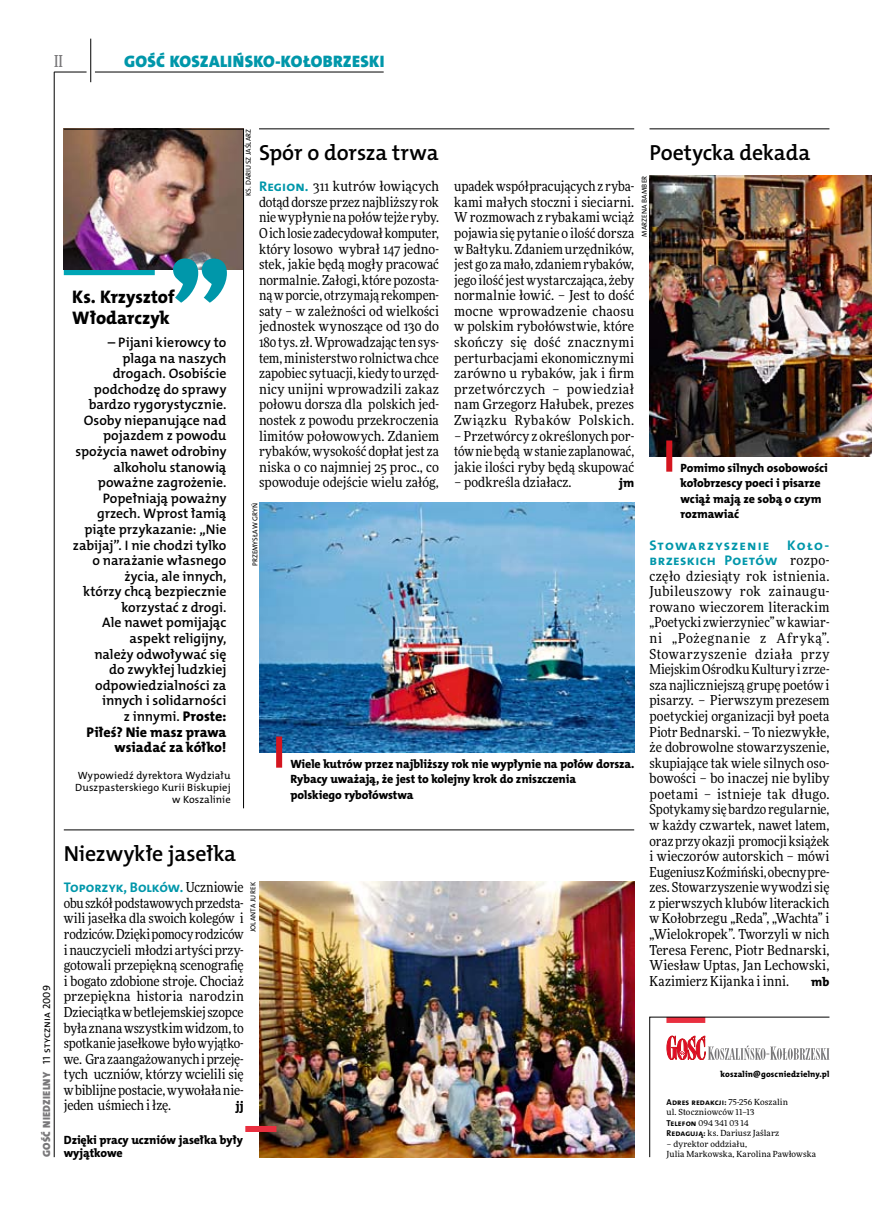
<style>
.page{position:relative;width:872px;height:1221px;background:#fff}
.page>*{position:absolute;margin:0;border:0;box-sizing:border-box;transform-origin:0 0}
.t1{font:21.9px "The Mix HP6 Se Bld";letter-spacing:-.01em;color:#000}
.t2{font:18.3px/21.6px "The Mix HP8 Ex Bld";color:#000}
.t3{font:16.65px "The Mix HP9 Blk";letter-spacing:.02em;color:#0097aa}
.t4{font:500 16.5px "Freeday Narrow";color:#787779;scale:.9 1}
.t5{font:14.1px/15.6px "The Mix HP8 Ex Bld";letter-spacing:.015em;color:#000;text-align:right}
.t6{font:13.95px/15.6px "The Mix HP7 Bld";letter-spacing:.03em;color:#0097aa;text-align:right}
.t7{font:13.95px "The Mix HP7 Bld";color:#0097aa}
.t8{font:13.95px "The Mix HP7 Bld";letter-spacing:.08em;color:#0097aa}
.t9{font:13.8px/15.6px "Freeday Narrow News";letter-spacing:.005em;color:#000;text-align:justify}
.t10{font:13.8px/15.6px "The Mix HP6 Se Bld";letter-spacing:-.005em;color:#000;text-align:right}
.t11{font:12.45px "The Mix HP8 Ex Bld";color:#000}
.t12{font:12px/15.6px "The Mix HP8 Ex Bld";letter-spacing:-.005em;color:#000}
.t13{font:10.5px/12.1px "The Mix HP5 Plain";letter-spacing:.025em;color:#000;text-align:right}
.t14{font:10.5px "The Mix HP9 Blk";letter-spacing:.025em;color:#787779}
.t15{font:8.55px "The Mix HP7 Bld";letter-spacing:.005em;color:#000}
.t16{font:8.55px "The Mix HP8 Ex Bld";letter-spacing:.03em;color:#000}
.t17{font:8.4px/10.5px "Freeday News";letter-spacing:.01em;color:#000}
.t18{font:7.2px "The Mix HP5 Plain";letter-spacing:.01em;color:#000}
.s1{font-family:"The Mix HP5 Plain";color:#000}
.s2{font-family:"The Mix HP7 Bld";font-size:13.95px;color:#0097aa}
.s3{font-family:"The Mix HP8 Ex Bld";font-size:14.1px}
.s4{font-family:"Freeday Narrow News";font-size:13.8px;color:#000}
.s5{font-family:"Freeday News";font-size:8.4px}
.s6{font-family:"The Mix HP7 Bld";font-size:8.55px}
</style>
<div class="page">
<hr style="left:54px;top:72px;width:1px;height:1085px;background:#000">
<hr style="left:90px;top:39px;width:1px;height:43px;background:#000">
<hr style="left:54px;top:72px;width:33px;height:1px;background:#000">
<hr style="left:95px;top:72px;width:289px;height:1px;background:#000">
<svg style="left:63px;top:129px;width:181px;height:679px"></svg>
<svg style="left:649px;top:1016px;width:181px;height:141px"></svg>
<hr style="left:259px;top:129px;width:375px;height:1px;background:#000">
<img style="left:259px;top:503px;width:375px;height:249px">
<div style="left:276px;top:736px;width:6px;height:31px;background:#d4151f"></div>
<hr style="left:64px;top:829px;width:570px;height:1px;background:#000">
<img style="left:259px;top:881px;width:375px;height:275px">
<hr style="left:649px;top:129px;width:180px;height:1px;background:#000">
<img style="left:649px;top:176px;width:223px;height:280px">
<div style="left:666px;top:440px;width:6px;height:31px;background:#d4151f"></div>
<div style="left:245px;top:1125px;width:31px;height:6px;background:#e92f3f"></div>
<p class="t4" style="left:54px;top:50px;width:11px">II</p>
<p class="t3" style="left:124px;top:50px;width:262px">GOŚĆ KOSZALIŃSKO-KOŁOBRZESKI</p>
<p class="t14" style="left:40px;top:1156px;width:173px;rotate:-90deg">GOŚĆ NIEDZIELNY <span class="s1">11 stycznia 2009</span></p>
<p class="t18" style="left:244px;top:196px;width:69px;rotate:-90deg">ks. dariusz jaślarz</p>
<h1 class="t1" style="left:259px;top:139px;width:181px">Spór o dorsza trwa</h1>
<p class="t9" style="left:259px;top:178px;width:181px"><span class="s2">Region.</span> 311 kutrów łowiących dotąd dorsze przez najbliższy rok nie wypłynie na połów tejże ryby.<br>O ich losie zadecydował komputer, który losowo wybrał 147 jedno&shy;stek, jakie będą mogły pracować normalnie. Załogi, które pozosta&shy;ną w porcie, otrzymają rekompen&shy;saty – w zależności od wielkości jednostek wynoszące od 130 do 180 tys. zł. Wprowadzając ten sys&shy;tem, ministerstwo rolnictwa chce zapobiec sytuacji, kiedy to urzęd&shy;nicy unijni wprowadzili zakaz połowu dorsza dla polskich jed&shy;nostek z powodu przekroczenia limitów połowowych. Zdaniem rybaków, wysokość dopłat jest za niska o co najmniej 25 proc., co spowoduje odejście wielu załóg,</p>
<p class="t9" style="left:454px;top:178px;width:181px">upadek współpracujących z ryba&shy;kami małych stoczni i sieciarni.<br>W rozmowach z rybakami wciąż pojawia się pytanie o ilość dorsza w Bałtyku. Zdaniem urzędników, jest go za mało, zdaniem rybaków, jego ilość jest wystarczająca, żeby normalnie łowić. – Jest to dość mocne wprowadzenie chaosu w polskim rybołówstwie, które skończy się dość znacznymi perturbacjami ekonomicznymi zarówno u rybaków, jak i firm przetwórczych – powiedział nam Grzegorz Hałubek, prezes Związku Rybaków Polskich.</p>
<h1 class="t1" style="left:649px;top:139px;width:162px">Poetycka dekada</h1>
<p class="t18" style="left:640px;top:237px;width:63px;rotate:-90deg">Marzena Bamber</p>
<h2 class="t2" style="left:72px;top:286px;width:104px">Ks. Krzysztof<br>Włodarczyk</h2>
<p class="t10" style="left:73px;top:334px;width:155px">– Pijani kierowcy to plaga na naszych drogach. Osobiście podchodzę do sprawy bardzo rygorystycznie.<br>Osoby niepanujące nad pojazdem z powodu spożycia nawet odrobiny alkoholu stanowią poważne zagrożenie.<br>Popełniają poważny grzech. Wprost łamią piąte przykazanie: „Nie zabijaj”. I nie chodzi tylko o narażanie własnego życia, ale innych,<br>którzy chcą bezpiecznie korzystać z drogi.<br>Ale nawet pomijając aspekt religijny,<br>należy odwoływać się<br>do zwykłej ludzkiej odpowiedzialności za innych i solidarności<br>z innymi. <span class="s3">Proste:</span></p>
<p class="t5" style="left:87px;top:724px;width:141px">Piłeś? Nie masz prawa wsiadać za kółko!</p>
<p class="t13" style="left:75px;top:769px;width:158px">Wypowiedź dyrektora Wydziału<br>Duszpasterskiego Kurii Biskupiej w Koszalinie</p>
<p class="t9" style="left:454px;top:427px;width:181px">– Przetwórcy z określonych por&shy;tów nie będą w stanie zaplanować, jakie ilości ryby będą skupować</p>
<p class="t9" style="left:454px;top:474px;width:119px">– podkreśla działacz.</p>
<p class="t11" style="left:619px;top:475px;width:16px">jm</p>
<p class="t12" style="left:680px;top:460px;width:149px">Pomimo silnych osobowości kołobrzescy poeci i pisarze wciąż mają ze sobą o czym rozmawiać</p>
<p class="t18" style="left:250px;top:566px;width:65px;rotate:-90deg">Przemysław Gryń</p>
<p class="t8" style="left:649px;top:536px;width:121px">Stowarzyszenie</p>
<p class="t6" style="left:649px;top:537px;width:181px">Koło-<br>brzeskich Poetów <span class="s4">rozpo-</span></p>
<p class="t9" style="left:649px;top:568px;width:181px">częło dziesiąty rok istnienia.<br>Jubileuszowy rok zainaugu&shy;rowano wieczorem literackim „Poetycki zwierzyniec” w kawiar&shy;ni „Pożegnanie z Afryką”.<br>Stowarzyszenie działa przy Miejskim Ośrodku Kultury i zrze&shy;sza najliczniejszą grupę poetów i pisarzy. – Pierwszym prezesem poetyckiej organizacji był poeta Piotr Bednarski. – To niezwykłe, że dobrowolne stowarzyszenie, skupiające tak wiele silnych oso&shy;bowości – bo inaczej nie byliby poetami – istnieje tak długo.<br>Spotykamy się bardzo regularnie, w każdy czwartek, nawet latem, oraz przy okazji promocji książek i wieczorów autorskich – mówi Eugeniusz Koźmiński, obecny pre&shy;zes. Stowarzyszenie wywodzi się z pierwszych klubów literackich w Kołobrzegu „Reda”, „Wachta” i „Wielokropek”. Tworzyli w nich Teresa Ferenc, Piotr Bednarski, Wiesław Uptas, Jan Lechowski, Kazimierz Kijanka i inni.</p>
<p class="t12" style="left:290px;top:755px;width:345px">Wiele kutrów przez najbliższy rok nie wypłynie na połów dorsza.<br>Rybacy uważają, że jest to kolejny krok do zniszczenia<br>polskiego rybołówstwa</p>
<h1 class="t1" style="left:64px;top:839px;width:174px">Niezwykłe jasełka</h1>
<p class="t7" style="left:64px;top:878px;width:181px">Toporzyk, Bolków. <span class="s4">Uczniowie</span></p>
<p class="t9" style="left:64px;top:895px;width:181px">obu szkół podstawowych przedsta&shy;wili jasełka dla swoich kolegów i rodziców. Dzięki pomocy rodziców i nauczycieli młodzi artyści przy&shy;gotowali przepiękną scenografię i bogato zdobione stroje. Chociaż przepiękna historia narodzin Dzieciątka w betlejemskiej szopce była znana wszystkim widzom, to spotkanie jasełkowe było wyjątko&shy;we. Gra zaangażowanych i przeję&shy;tych uczniów, którzy wcielili się w biblijne postacie, wywołała nie&shy;jeden uśmiech i łzę.</p>
<p class="t18" style="left:248px;top:932px;width:51px;rotate:-90deg">Jolanta Jurek</p>
<p class="t11" style="left:811px;top:973px;width:20px">mb</p>
<p class="t16" style="left:720px;top:1068px;width:111px">koszalin@goscniedzielny.pl</p>
<p class="t15" style="left:666px;top:1096px;width:123px">Adres redakcji: <span class="s5">75-256 Koszalin</span></p>
<p class="t17" style="left:666px;top:1106px;width:114px">ul. Stoczniowców 11–13<br><span class="s6">Telefon</span> 094 341 03 14<br><span class="s6">Redagują:</span> ks. Dariusz Jaślarz</p>
<p class="t17" style="left:666px;top:1138px;width:151px">– dyrektor oddziału,<br>Julia Markowska, Karolina Pawłowska</p>
<p class="t11" style="left:236px;top:1098px;width:10px">jj</p>
<p class="t12" style="left:64px;top:1132px;width:181px;line-height:13.5px">Dzięki pracy uczniów jasełka były wyjątkowe</p>
</div>
